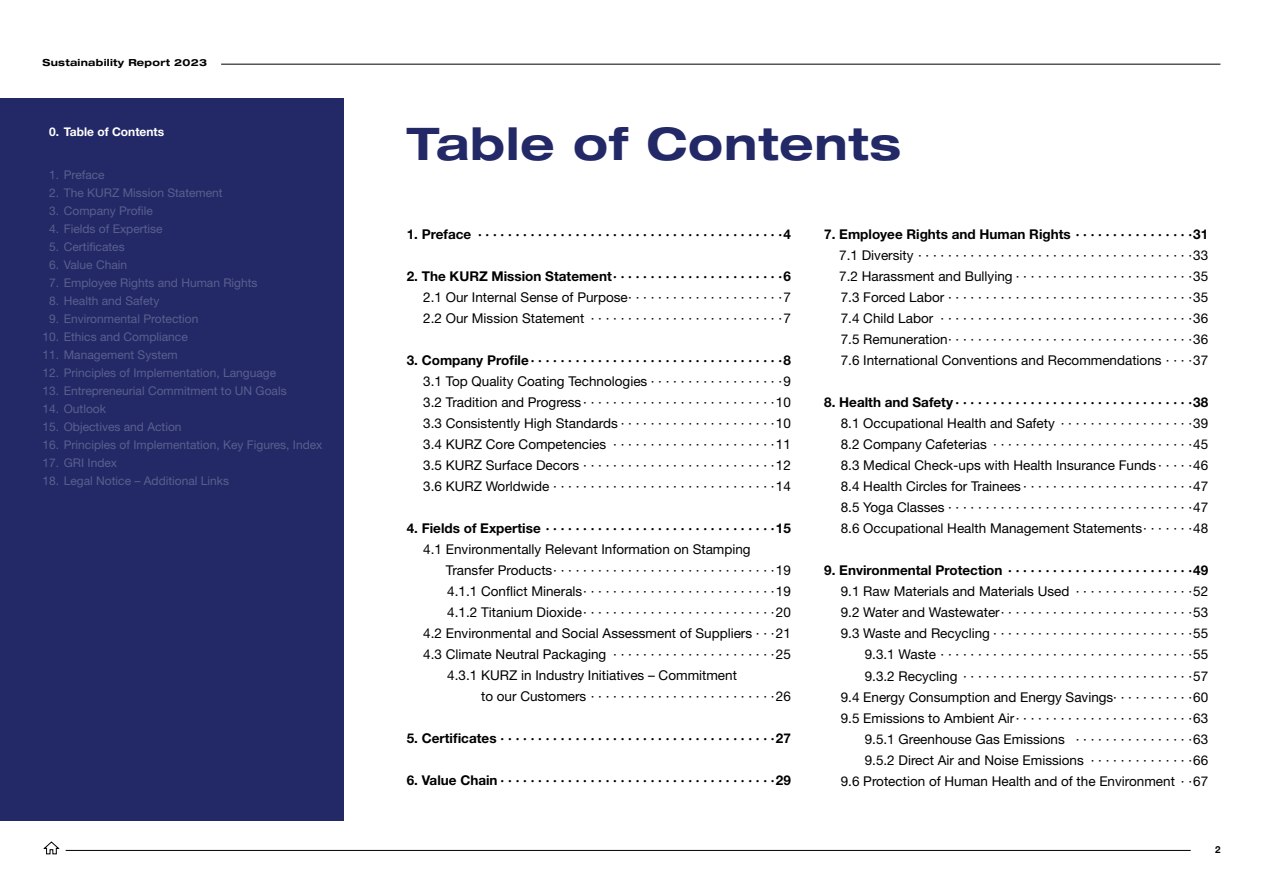
<style>
.page{position:relative;width:1263px;height:893px;background:#fff}
.page>*{position:absolute;margin:0;border:0;box-sizing:border-box;transform-origin:0 0}
.t1{font:700 expanded 45px "Helvetica Neue LT Std";letter-spacing:.02em;color:#232967}
.t2{font:13.5px/21px "Helvetica Neue LT Std";color:#000;text-align:justify}
.t3{font:700 13.5px "Helvetica Neue LT Std";color:#000}
.t4{font:12px "Helvetica Neue LT Std";color:#5a5f8d}
.t5{font:700 12px "Helvetica Neue LT Std";color:#fff}
.t6{font:700 expanded 9.75px "Helvetica Neue LT Std";letter-spacing:.03em;color:#000}
.t7{font:700 9.75px "Helvetica Neue LT Std";color:#000}
</style>
<div class="page">
<div style="left:0;top:98px;width:343px;height:723px;background:#232967"></div>
<hr style="left:221px;top:64px;width:999px;height:1px;background:#000">
<hr style="left:66px;top:850px;width:1125px;height:1px;background:#000">
<svg style="left:43px;top:841px;width:17px;height:14px"></svg>
<p class="t6" style="left:43px;top:57px;width:166px">Sustainability Report 2023</p>
<p class="t5" style="left:49px;top:124px;width:117px">0. Table of Contents</p>
<p class="t4" style="left:49px;top:167px;width:57px">1. Preface</p>
<p class="t4" style="left:49px;top:185px;width:175px">2. The KURZ Mission Statement</p>
<p class="t4" style="left:49px;top:203px;width:105px">3. Company Profile</p>
<p class="t4" style="left:49px;top:221px;width:115px">4. Fields of Expertise</p>
<p class="t4" style="left:49px;top:239px;width:77px">5. Certificates</p>
<p class="t4" style="left:49px;top:257px;width:80px">6. Value Chain</p>
<p class="t4" style="left:49px;top:275px;width:210px">7. Employee Rights and Human Rights</p>
<p class="t4" style="left:49px;top:293px;width:112px">8. Health and Safety</p>
<p class="t4" style="left:49px;top:311px;width:151px">9. Environmental Protection</p>
<p class="t4" style="left:43px;top:329px;width:147px">10. Ethics and Compliance</p>
<p class="t4" style="left:43px;top:347px;width:137px">11. Management System</p>
<p class="t4" style="left:43px;top:365px;width:235px">12. Principles of Implementation, Language</p>
<p class="t4" style="left:43px;top:383px;width:246px">13. Entrepreneurial Commitment to UN Goals</p>
<p class="t4" style="left:43px;top:401px;width:65px">14. Outlook</p>
<p class="t4" style="left:43px;top:419px;width:141px">15. Objectives and Action</p>
<p class="t4" style="left:43px;top:437px;width:281px">16. Principles of Implementation, Key Figures, Index</p>
<p class="t4" style="left:43px;top:455px;width:76px">17. GRI Index</p>
<p class="t4" style="left:43px;top:473px;width:188px">18. Legal Notice – Additional Links</p>
<h1 class="t1" style="left:407px;top:115px;width:496px">Table of Contents</h1>
<p class="t3" style="left:407px;top:226px;width:385px">1. Preface ∙ ∙ ∙ ∙ ∙ ∙ ∙ ∙ ∙ ∙ ∙ ∙ ∙ ∙ ∙ ∙ ∙ ∙ ∙ ∙ ∙ ∙ ∙ ∙ ∙ ∙ ∙ ∙ ∙ ∙ ∙ ∙ ∙ ∙ ∙ ∙ ∙ ∙ ∙ ∙ 4</p>
<p class="t3" style="left:407px;top:268px;width:385px">2. The KURZ Mission Statement ∙ ∙ ∙ ∙ ∙ ∙ ∙ ∙ ∙ ∙ ∙ ∙ ∙ ∙ ∙ ∙ ∙ ∙ ∙ ∙ ∙ ∙ 6</p>
<p class="t2" style="left:423px;top:287px;width:369px">2.1 Our Internal Sense of Purpose ∙ ∙ ∙ ∙ ∙ ∙ ∙ ∙ ∙ ∙ ∙ ∙ ∙ ∙ ∙ ∙ ∙ ∙ ∙ ∙ 7<br>2.2 Our Mission Statement ∙ ∙ ∙ ∙ ∙ ∙ ∙ ∙ ∙ ∙ ∙ ∙ ∙ ∙ ∙ ∙ ∙ ∙ ∙ ∙ ∙ ∙ ∙ ∙ ∙ 7</p>
<p class="t3" style="left:407px;top:352px;width:385px">3. Company Profile ∙ ∙ ∙ ∙ ∙ ∙ ∙ ∙ ∙ ∙ ∙ ∙ ∙ ∙ ∙ ∙ ∙ ∙ ∙ ∙ ∙ ∙ ∙ ∙ ∙ ∙ ∙ ∙ ∙ ∙ ∙ ∙ ∙ 8</p>
<p class="t2" style="left:423px;top:371px;width:369px">3.1 Top Quality Coating Technologies ∙ ∙ ∙ ∙ ∙ ∙ ∙ ∙ ∙ ∙ ∙ ∙ ∙ ∙ ∙ ∙ ∙ 9<br>3.2 Tradition and Progress ∙ ∙ ∙ ∙ ∙ ∙ ∙ ∙ ∙ ∙ ∙ ∙ ∙ ∙ ∙ ∙ ∙ ∙ ∙ ∙ ∙ ∙ ∙ ∙ ∙ 10<br>3.3 Consistently High Standards ∙ ∙ ∙ ∙ ∙ ∙ ∙ ∙ ∙ ∙ ∙ ∙ ∙ ∙ ∙ ∙ ∙ ∙ ∙ ∙ 10<br>3.4 KURZ Core Competencies ∙ ∙ ∙ ∙ ∙ ∙ ∙ ∙ ∙ ∙ ∙ ∙ ∙ ∙ ∙ ∙ ∙ ∙ ∙ ∙ ∙ 11<br>3.5 KURZ Surface Decors ∙ ∙ ∙ ∙ ∙ ∙ ∙ ∙ ∙ ∙ ∙ ∙ ∙ ∙ ∙ ∙ ∙ ∙ ∙ ∙ ∙ ∙ ∙ ∙ ∙ 12<br>3.6 KURZ Worldwide ∙ ∙ ∙ ∙ ∙ ∙ ∙ ∙ ∙ ∙ ∙ ∙ ∙ ∙ ∙ ∙ ∙ ∙ ∙ ∙ ∙ ∙ ∙ ∙ ∙ ∙ ∙ ∙ ∙ 14</p>
<p class="t3" style="left:407px;top:520px;width:385px">4. Fields of Expertise ∙ ∙ ∙ ∙ ∙ ∙ ∙ ∙ ∙ ∙ ∙ ∙ ∙ ∙ ∙ ∙ ∙ ∙ ∙ ∙ ∙ ∙ ∙ ∙ ∙ ∙ ∙ ∙ ∙ ∙ 15</p>
<p class="t2" style="left:423px;top:539px;width:329px">4.1 Environmentally Relevant Information on Stamping</p>
<p class="t2" style="left:446px;top:560px;width:346px">Transfer Products ∙ ∙ ∙ ∙ ∙ ∙ ∙ ∙ ∙ ∙ ∙ ∙ ∙ ∙ ∙ ∙ ∙ ∙ ∙ ∙ ∙ ∙ ∙ ∙ ∙ ∙ ∙ ∙ ∙ 19</p>
<p class="t2" style="left:447px;top:581px;width:345px">4.1.1 Conflict Minerals ∙ ∙ ∙ ∙ ∙ ∙ ∙ ∙ ∙ ∙ ∙ ∙ ∙ ∙ ∙ ∙ ∙ ∙ ∙ ∙ ∙ ∙ ∙ ∙ ∙ 19</p>
<p class="t2" style="left:447px;top:602px;width:345px">4.1.2 Titanium Dioxide ∙ ∙ ∙ ∙ ∙ ∙ ∙ ∙ ∙ ∙ ∙ ∙ ∙ ∙ ∙ ∙ ∙ ∙ ∙ ∙ ∙ ∙ ∙ ∙ ∙ 20</p>
<p class="t2" style="left:423px;top:623px;width:369px">4.2 Environmental and Social Assessment of Suppliers ∙ ∙ ∙ 21</p>
<p class="t2" style="left:423px;top:644px;width:369px">4.3 Climate Neutral Packaging ∙ ∙ ∙ ∙ ∙ ∙ ∙ ∙ ∙ ∙ ∙ ∙ ∙ ∙ ∙ ∙ ∙ ∙ ∙ ∙ ∙ 25</p>
<p class="t2" style="left:447px;top:665px;width:291px">4.3.1 KURZ in Industry Initiatives – Commitment</p>
<p class="t2" style="left:481px;top:686px;width:311px">to our Customers ∙ ∙ ∙ ∙ ∙ ∙ ∙ ∙ ∙ ∙ ∙ ∙ ∙ ∙ ∙ ∙ ∙ ∙ ∙ ∙ ∙ ∙ ∙ ∙ 26</p>
<p class="t3" style="left:407px;top:730px;width:385px">5. Certificates ∙ ∙ ∙ ∙ ∙ ∙ ∙ ∙ ∙ ∙ ∙ ∙ ∙ ∙ ∙ ∙ ∙ ∙ ∙ ∙ ∙ ∙ ∙ ∙ ∙ ∙ ∙ ∙ ∙ ∙ ∙ ∙ ∙ ∙ ∙ ∙ 27</p>
<p class="t3" style="left:407px;top:772px;width:385px">6. Value Chain ∙ ∙ ∙ ∙ ∙ ∙ ∙ ∙ ∙ ∙ ∙ ∙ ∙ ∙ ∙ ∙ ∙ ∙ ∙ ∙ ∙ ∙ ∙ ∙ ∙ ∙ ∙ ∙ ∙ ∙ ∙ ∙ ∙ ∙ ∙ ∙ 29</p>
<p class="t3" style="left:824px;top:226px;width:385px">7. Employee Rights and Human Rights ∙ ∙ ∙ ∙ ∙ ∙ ∙ ∙ ∙ ∙ ∙ ∙ ∙ ∙ ∙ 31</p>
<p class="t2" style="left:839px;top:245px;width:370px">7.1 Diversity ∙ ∙ ∙ ∙ ∙ ∙ ∙ ∙ ∙ ∙ ∙ ∙ ∙ ∙ ∙ ∙ ∙ ∙ ∙ ∙ ∙ ∙ ∙ ∙ ∙ ∙ ∙ ∙ ∙ ∙ ∙ ∙ ∙ ∙ ∙ ∙ 33<br>7.2 Harassment and Bullying ∙ ∙ ∙ ∙ ∙ ∙ ∙ ∙ ∙ ∙ ∙ ∙ ∙ ∙ ∙ ∙ ∙ ∙ ∙ ∙ ∙ ∙ ∙ 35<br>7.3 Forced Labor ∙ ∙ ∙ ∙ ∙ ∙ ∙ ∙ ∙ ∙ ∙ ∙ ∙ ∙ ∙ ∙ ∙ ∙ ∙ ∙ ∙ ∙ ∙ ∙ ∙ ∙ ∙ ∙ ∙ ∙ ∙ ∙ 35<br>7.4 Child Labor ∙ ∙ ∙ ∙ ∙ ∙ ∙ ∙ ∙ ∙ ∙ ∙ ∙ ∙ ∙ ∙ ∙ ∙ ∙ ∙ ∙ ∙ ∙ ∙ ∙ ∙ ∙ ∙ ∙ ∙ ∙ ∙ ∙ 36<br>7.5 Remuneration ∙ ∙ ∙ ∙ ∙ ∙ ∙ ∙ ∙ ∙ ∙ ∙ ∙ ∙ ∙ ∙ ∙ ∙ ∙ ∙ ∙ ∙ ∙ ∙ ∙ ∙ ∙ ∙ ∙ ∙ ∙ ∙ 36<br>7.6 International Conventions and Recommendations ∙ ∙ ∙ 37</p>
<p class="t3" style="left:824px;top:394px;width:385px">8. Health and Safety ∙ ∙ ∙ ∙ ∙ ∙ ∙ ∙ ∙ ∙ ∙ ∙ ∙ ∙ ∙ ∙ ∙ ∙ ∙ ∙ ∙ ∙ ∙ ∙ ∙ ∙ ∙ ∙ ∙ ∙ ∙ 38</p>
<p class="t2" style="left:841px;top:413px;width:369px">8.1 Occupational Health and Safety ∙ ∙ ∙ ∙ ∙ ∙ ∙ ∙ ∙ ∙ ∙ ∙ ∙ ∙ ∙ ∙ ∙ 39<br>8.2 Company Cafeterias ∙ ∙ ∙ ∙ ∙ ∙ ∙ ∙ ∙ ∙ ∙ ∙ ∙ ∙ ∙ ∙ ∙ ∙ ∙ ∙ ∙ ∙ ∙ ∙ ∙ ∙ 45<br>8.3 Medical Check-ups with Health Insurance Funds ∙ ∙ ∙ ∙ 46<br>8.4 Health Circles for Trainees ∙ ∙ ∙ ∙ ∙ ∙ ∙ ∙ ∙ ∙ ∙ ∙ ∙ ∙ ∙ ∙ ∙ ∙ ∙ ∙ ∙ ∙ 47<br>8.5 Yoga Classes ∙ ∙ ∙ ∙ ∙ ∙ ∙ ∙ ∙ ∙ ∙ ∙ ∙ ∙ ∙ ∙ ∙ ∙ ∙ ∙ ∙ ∙ ∙ ∙ ∙ ∙ ∙ ∙ ∙ ∙ ∙ ∙ 47<br>8.6 Occupational Health Management Statements ∙ ∙ ∙ ∙ ∙ ∙ 48</p>
<p class="t3" style="left:824px;top:562px;width:385px">9. Environmental Protection ∙ ∙ ∙ ∙ ∙ ∙ ∙ ∙ ∙ ∙ ∙ ∙ ∙ ∙ ∙ ∙ ∙ ∙ ∙ ∙ ∙ ∙ ∙ ∙ 49</p>
<p class="t2" style="left:841px;top:581px;width:369px;text-align:right">9.1 Raw Materials and Materials Used ∙ ∙ ∙ ∙ ∙ ∙ ∙ ∙ ∙ ∙ ∙ ∙ ∙ ∙ ∙ 52<br>9.2 Water and Wastewater ∙ ∙ ∙ ∙ ∙ ∙ ∙ ∙ ∙ ∙ ∙ ∙ ∙ ∙ ∙ ∙ ∙ ∙ ∙ ∙ ∙ ∙ ∙ ∙ ∙ 53<br>9.3 Waste and Recycling ∙ ∙ ∙ ∙ ∙ ∙ ∙ ∙ ∙ ∙ ∙ ∙ ∙ ∙ ∙ ∙ ∙ ∙ ∙ ∙ ∙ ∙ ∙ ∙ ∙ ∙ 55<br>9.3.1 Waste ∙ ∙ ∙ ∙ ∙ ∙ ∙ ∙ ∙ ∙ ∙ ∙ ∙ ∙ ∙ ∙ ∙ ∙ ∙ ∙ ∙ ∙ ∙ ∙ ∙ ∙ ∙ ∙ ∙ ∙ ∙ ∙ ∙ 55<br>9.3.2 Recycling ∙ ∙ ∙ ∙ ∙ ∙ ∙ ∙ ∙ ∙ ∙ ∙ ∙ ∙ ∙ ∙ ∙ ∙ ∙ ∙ ∙ ∙ ∙ ∙ ∙ ∙ ∙ ∙ ∙ ∙ 57<br>9.4 Energy Consumption and Energy Savings ∙ ∙ ∙ ∙ ∙ ∙ ∙ ∙ ∙ ∙ 60<br>9.5 Emissions to Ambient Air ∙ ∙ ∙ ∙ ∙ ∙ ∙ ∙ ∙ ∙ ∙ ∙ ∙ ∙ ∙ ∙ ∙ ∙ ∙ ∙ ∙ ∙ ∙ 63<br>9.5.1 Greenhouse Gas Emissions ∙ ∙ ∙ ∙ ∙ ∙ ∙ ∙ ∙ ∙ ∙ ∙ ∙ ∙ ∙ 63<br>9.5.2 Direct Air and Noise Emissions ∙ ∙ ∙ ∙ ∙ ∙ ∙ ∙ ∙ ∙ ∙ ∙ ∙ 66<br>9.6 Protection of Human Health and of the Environment ∙ 67</p>
<p class="t7" style="left:1215px;top:843px;width:7px">2</p>
</div>
